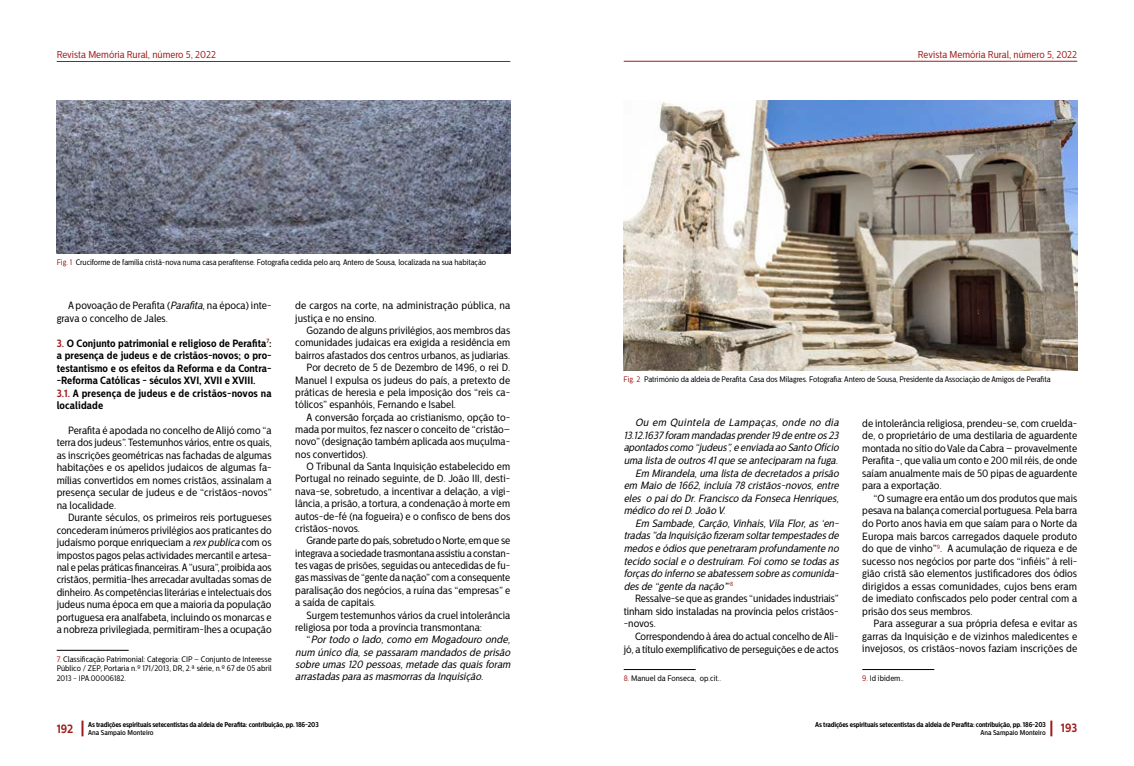
<style>
.page{position:relative;width:1134px;height:766px;background:#fff}
.page>*{position:absolute;margin:0;border:0;box-sizing:border-box;transform-origin:0 0}
.t1{font:700 12px "Centrale Sans Cnd";color:#9e1d1c}
.t2{font:10.5px/12.5px "Centrale Sans Cnd";color:#000;text-align:justify}
.t3{font:italic 10.5px "Centrale Sans Cnd";color:#000}
.t4{font:700 10.5px/12.5px "Centrale Sans Cnd";color:#000}
.t5{font:10.5px "Centrale Sans Cnd";letter-spacing:-.02em;color:#000}
.t6{font:10.5px "Centrale Sans Cnd";letter-spacing:-.025em;color:#000}
.t7{font:10px "Centrale Sans Cnd";color:#9e1d1c}
.t8{font:8px/9.6px "Centrale Sans Cnd";letter-spacing:-.01em;color:#000;text-align:justify}
.t9{font:700 7px "Centrale Sans Cnd";letter-spacing:-.025em;color:#000}
.t10{font:500 7px "Centrale Sans Cnd";color:#000}
.s1{color:#9e1d1c}
.s2{font-style:italic}
.s3{font-style:normal}
</style>
<div class="page">
<hr style="left:57px;top:61px;width:453px;height:1px;background:#9e1d1c">
<hr style="left:624px;top:61px;width:453px;height:1px;background:#9e1d1c">
<svg style="left:1050px;top:720px;width:2px;height:16px"></svg>
<svg style="left:81px;top:720px;width:2px;height:16px"></svg>
<hr style="left:57px;top:650px;width:72px;height:1px;background:#000">
<hr style="left:624px;top:669px;width:72px;height:1px;background:#000">
<hr style="left:862px;top:669px;width:72px;height:1px;background:#000">
<img style="left:623px;top:100px;width:454px;height:270px">
<img style="left:57px;top:100px;width:453px;height:153px">
<p class="t7" style="left:57px;top:49px;width:161px">Revista Memória Rural, número 5, 2022</p>
<p class="t8" style="left:57px;top:258px;width:431px"><span class="s1">Fig. 1</span> Cruciforme de família cristã-nova numa casa perafitense. Fotografia cedida pelo arq. Antero de Sousa, localizada na sua habitação</p>
<p class="t2" style="left:57px;top:299px;width:216px;text-indent:11px">A povoação de Perafita (<span class="s2">Parafita</span>, na época) inte&shy;grava o concelho de Jales.</p>
<p class="t4" style="left:57px;top:337px;width:216px"><span class="s1">3.</span> O Conjunto patrimonial e religioso de Perafita<sup>7</sup>: a presença de judeus e de cristãos-novos; o pro&shy;testantismo e os efeitos da Reforma e da Contra--Reforma Católicas - séculos XVI, XVII e XVIII.<br><span class="s1">3.1.</span> A presença de judeus e de cristãos-novos na localidade</p>
<p class="t2" style="left:57px;top:424px;width:217px;text-indent:11px">Perafita é apodada no concelho de Alijó como “a terra dos judeus”. Testemunhos vários, entre os quais, as inscrições geométricas nas fachadas de algumas habitações e os apelidos judaicos de algumas fa&shy;mílias convertidos em nomes cristãos, assinalam a presença secular de judeus e de “cristãos-novos” na localidade.</p>
<p class="t2" style="left:57px;top:511px;width:216px;text-indent:11px">Durante séculos, os primeiros reis portugueses concederam inúmeros privilégios aos praticantes do judaísmo porque enriqueciam a <span class="s2">rexpublica</span> com os impostos pagos pelas actividades mercantil e artesa&shy;nal e pelas práticas financeiras. A ”usura”, proibida aos cristãos, permitia-lhes arrecadar avultadas somas de dinheiro. As competências literárias e intelectuais dos judeus numa época em que a maioria da população portuguesa era analfabeta, incluindo os monarcas e a nobreza privilegiada, permitiram-lhes a ocupação</p>
<p class="t8" style="left:57px;top:654px;width:216px"><span class="s1">7.</span> Classificação Patrimonial: Categoria: CIP – Conjunto de Interesse Público / ZEP, Portaria n.º 171/2013, DR, 2.ª série, n.º 67 de 05 abril 2013 - IPA.00006182.</p>
<p class="t2" style="left:295px;top:299px;width:216px">de cargos na corte, na administração pública, na justiça e no ensino.</p>
<p class="t2" style="left:307px;top:324px;width:205px">Gozando de alguns privilégios, aos membros das</p>
<p class="t2" style="left:295px;top:336px;width:216px">comunidades judaicas era exigida a residência em</p>
<p class="t2" style="left:295px;top:349px;width:216px">bairros afastados dos centros urbanos, as judiarias.</p>
<p class="t2" style="left:307px;top:361px;width:205px">Por decreto de 5 de Dezembro de 1496, o rei D.</p>
<p class="t2" style="left:295px;top:373px;width:216px">Manuel I expulsa os judeus do país, a pretexto de</p>
<p class="t2" style="left:295px;top:386px;width:216px">práticas de heresia e pela imposição dos “reis ca-</p>
<p class="t2" style="left:295px;top:398px;width:162px">tólicos” espanhóis, Fernando e Isabel.</p>
<p class="t2" style="left:307px;top:410px;width:205px">A conversão forçada ao cristianismo, opção to-</p>
<p class="t2" style="left:295px;top:423px;width:216px">mada por muitos, fez nascer o conceito de “cristão–</p>
<p class="t2" style="left:295px;top:435px;width:216px">novo” (designação também aplicada aos muçulma-</p>
<p class="t2" style="left:295px;top:448px;width:74px">nos convertidos).</p>
<p class="t2" style="left:307px;top:460px;width:205px">O Tribunal da Santa Inquisição estabelecido em</p>
<p class="t2" style="left:295px;top:472px;width:216px">Portugal no reinado seguinte, de D. João III, desti-</p>
<p class="t2" style="left:295px;top:485px;width:216px">nava-se, sobretudo, a incentivar a delação, a vigi-</p>
<p class="t2" style="left:295px;top:497px;width:216px">lância, a prisão, a tortura, a condenação à morte em</p>
<p class="t2" style="left:295px;top:509px;width:216px">autos-de-fé (na fogueira) e o confisco de bens dos</p>
<p class="t2" style="left:295px;top:522px;width:66px">cristãos-novos.</p>
<p class="t6" style="left:307px;top:534px;width:205px">Grande parte do país, sobretudo o Norte, em que se</p>
<p class="t5" style="left:295px;top:547px;width:216px">integrava a sociedade trasmontana assistiu a constan-</p>
<p class="t2" style="left:295px;top:559px;width:216px">tes vagas de prisões, seguidas ou antecedidas de fu-</p>
<p class="t2" style="left:295px;top:571px;width:217px">gas massivas de “gente da nação” com a consequente</p>
<p class="t2" style="left:295px;top:584px;width:216px">paralisação dos negócios, a ruína das “empresas” e</p>
<p class="t2" style="left:295px;top:596px;width:82px">a saída de capitais.</p>
<p class="t2" style="left:307px;top:608px;width:205px">Surgem testemunhos vários da cruel intolerância</p>
<p class="t2" style="left:295px;top:621px;width:188px">religiosa por toda a província transmontana:</p>
<p class="t3" style="left:307px;top:633px;width:208px"><span class="s3">“</span> Portodo o lado,como em Mogadouro onde,</p>
<p class="t3" style="left:295px;top:645px;width:219px">num único dia,se passaram mandadosde prisão</p>
<p class="t3" style="left:295px;top:658px;width:219px">sobre umas120 pessoas,metade dasquaisforam</p>
<p class="t3" style="left:295px;top:670px;width:192px">arrastadaspara asmasmorrasda Inquisição.</p>
<p class="t1" style="left:57px;top:721px;width:18px">192</p>
<p class="t9" style="left:88px;top:720px;width:232px">As tradições espirituais setecentistas da aldeia de Perafita: contribuição, pp. 186-203</p>
<p class="t10" style="left:88px;top:728px;width:67px">Ana Sampaio Monteiro</p>
<p class="t7" style="left:918px;top:49px;width:161px">Revista Memória Rural, número 5, 2022</p>
<p class="t8" style="left:623px;top:375px;width:429px"><span class="s1">Fig. 2</span> Património da aldeia de Perafita. Casa dos Milagres. Fotografia: Antero de Sousa, Presidente da Associação de Amigos de Perafita</p>
<p class="t3" style="left:635px;top:416px;width:208px">Ou em Quintela de Lampaças, onde no dia</p>
<p class="t3" style="left:624px;top:429px;width:219px">13.12.1637 foram mandadasprender19 de entre os23</p>
<p class="t3" style="left:624px;top:441px;width:219px">apontadoscomo “j udeus”,e enviada ao Santo Ofício</p>
<p class="t3" style="left:624px;top:454px;width:218px">uma lista de outros41que se anteciparam na fuga.</p>
<p class="t3" style="left:635px;top:466px;width:208px">Em Mirandela,uma lista de decretadosa prisão</p>
<p class="t3" style="left:624px;top:479px;width:219px">em Maio de 1662,incluía 78 cristãos-novos,entre</p>
<p class="t3" style="left:624px;top:492px;width:219px">eles o paido Dr.Francisco da Fonseca Henriques,</p>
<p class="t3" style="left:624px;top:504px;width:106px">médico do reiD.João V.</p>
<p class="t3" style="left:635px;top:517px;width:208px">Em Sambade,Carção,Vinhais,Vila Flor,as‘en-</p>
<p class="t3" style="left:624px;top:529px;width:219px">tradas”da Inquisição fizeram soltartempestadesde</p>
<p class="t3" style="left:624px;top:542px;width:219px">medose ódiosque penetraram profundamente no</p>
<p class="t3" style="left:624px;top:554px;width:219px">tecido sociale o destruíram.Foicomo se todasas</p>
<p class="t3" style="left:624px;top:567px;width:219px">forçasdo inferno se abatessem sobre ascomunida-</p>
<p class="t3" style="left:624px;top:579px;width:111px">desde “gente da nação’<span class="s3">”</span> <sup>8</sup></p>
<p class="t2" style="left:635px;top:592px;width:205px">Ressalve-se que as grandes “unidades industriais”</p>
<p class="t2" style="left:624px;top:604px;width:216px">tinham sido instaladas na província pelos cristãos-</p>
<p class="t2" style="left:624px;top:617px;width:34px">-novos.</p>
<p class="t2" style="left:635px;top:630px;width:205px">Correspondendo à área do actual concelho de Ali-</p>
<p class="t2" style="left:624px;top:642px;width:216px">jó, a título exemplificativo de perseguições e de actos</p>
<p class="t8" style="left:624px;top:673px;width:99px"><span class="s1">8.</span> Manuel da Fonseca, op.cit..</p>
<p class="t2" style="left:862px;top:417px;width:217px">de intolerância religiosa, prendeu-se, com cruelda&shy;de, o proprietário de uma destilaria de aguardente montada no sítio do Vale da Cabra – provavelmente Perafita -, que valia um conto e 200 mil réis, de onde saíam anualmente mais de 50 pipas de aguardente para a exportação.</p>
<p class="t2" style="left:862px;top:492px;width:217px;text-indent:11px">“O sumagre era então um dos produtos que mais pesava na balança comercial portuguesa. Pela barra do Porto anos havia em que saíam para o Norte da Europa mais barcos carregados daquele produto do que de vinho”<sup>9</sup>. A acumulação de riqueza e de sucesso nos negócios por parte dos “infiéis” à reli&shy;gião cristã são elementos justificadores dos ódios dirigidos a essas comunidades, cujos bens eram de imediato confiscados pelo poder central com a prisão dos seus membros.</p>
<p class="t2" style="left:862px;top:617px;width:217px;text-indent:11px">Para assegurar a sua própria defesa e evitar as garras da Inquisição e de vizinhos maledicentes e invejosos, os cristãos-novos faziam inscrições de</p>
<p class="t8" style="left:862px;top:673px;width:43px"><span class="s1">9.</span> Id ibidem..</p>
<p class="t9" style="left:815px;top:720px;width:232px">As tradições espirituais setecentistas da aldeia de Perafita: contribuição, pp. 186-203</p>
<p class="t10" style="left:980px;top:728px;width:67px">Ana Sampaio Monteiro</p>
<p class="t1" style="left:1061px;top:720px;width:18px">193</p>
</div>
